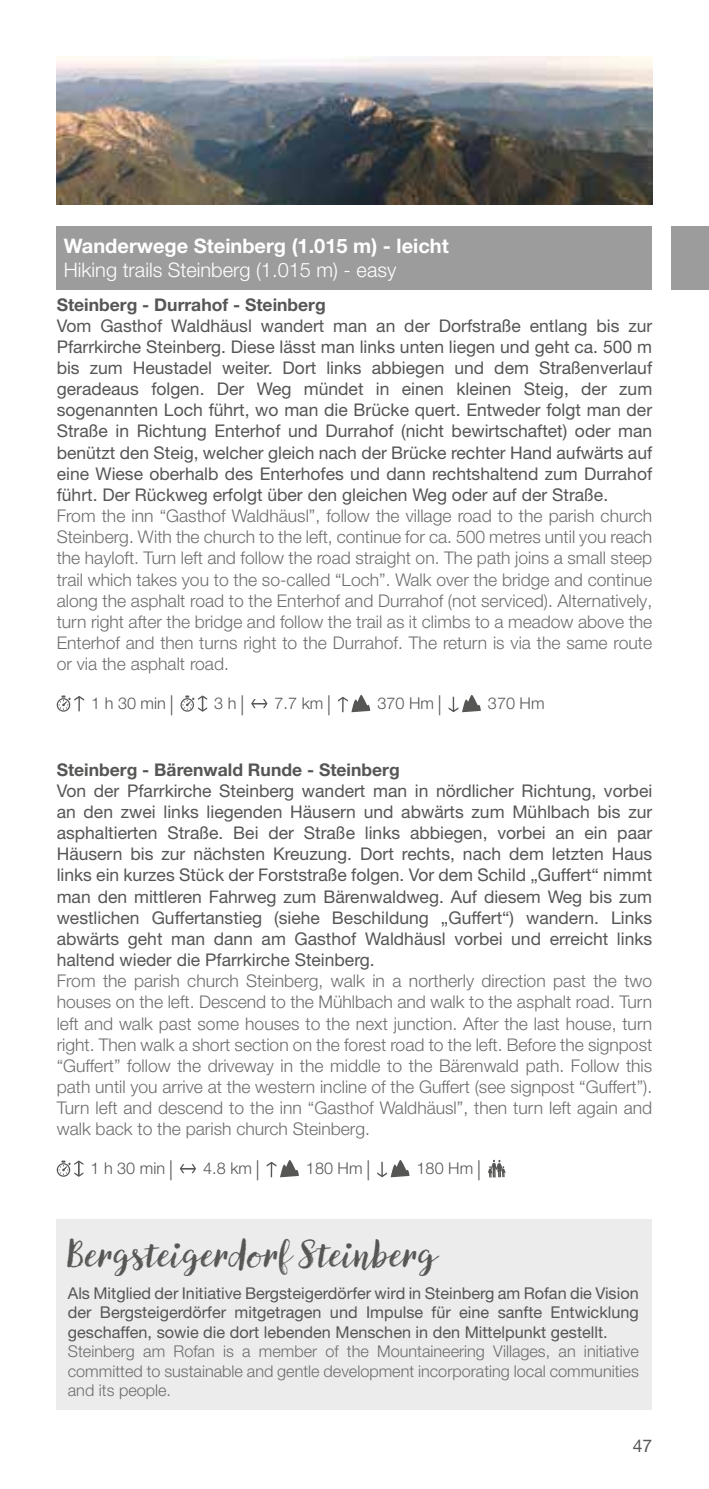
<style>
.page{position:relative;width:709px;height:1489px;background:#fff}
.page>*{position:absolute;margin:0;border:0;box-sizing:border-box;transform-origin:0 0}
.t1{font:37.5px "Canvas Script";color:#565655}
.t2{font:700 20px "Helvetica Neue LT Pro";color:#fff}
.t3{font:300 20px "Helvetica Neue LT Pro";color:#fff}
.t4{font:17.5px/21.2px "Helvetica Neue LT Pro";color:#565655;text-align:justify}
.t5{font:300 17.5px/21.2px "Helvetica Neue LT Pro";color:#6e6e6e;text-align:justify}
.t6{font:700 17.5px "Helvetica Neue LT Pro";color:#565655}
.t7{font:16.25px/19.5px "Helvetica Neue LT Pro";color:#565655;text-align:justify}
.t8{font:300 16.25px/19.5px "Helvetica Neue LT Pro";color:#6e6e6e;text-align:justify}
.t9{font:300 16.25px "Helvetica Neue LT Pro";color:#565655}
.s1{font-size:20px}
</style>
<div class="page">
<div style="left:57px;top:226px;width:595px;height:63px;background:#9c9c9d"></div>
<div style="left:671px;top:226px;width:38px;height:63px;background:#9c9c9d"></div>
<svg style="left:57px;top:695px;width:27px;height:16px"></svg>
<svg style="left:338px;top:695px;width:32px;height:17px"></svg>
<svg style="left:180px;top:695px;width:27px;height:16px"></svg>
<svg style="left:251px;top:699px;width:16px;height:9px"></svg>
<svg style="left:448px;top:695px;width:33px;height:17px"></svg>
<svg style="left:266px;top:1160px;width:33px;height:17px"></svg>
<svg style="left:57px;top:1160px;width:26px;height:16px"></svg>
<svg style="left:180px;top:1164px;width:16px;height:9px"></svg>
<svg style="left:377px;top:1160px;width:32px;height:17px"></svg>
<svg style="left:488px;top:1159px;width:17px;height:18px"></svg>
<div style="left:57px;top:1219px;width:595px;height:190px;background:#ececec"></div>
<img style="left:57px;top:57px;width:595px;height:148px">
<p class="t2" style="left:64px;top:233px;width:386px">Wanderwege Steinberg (1.015 m) - leicht</p>
<p class="t3" style="left:64px;top:257px;width:334px">Hiking trails Steinberg (1.015 m) - easy</p>
<p class="t6" style="left:57px;top:293px;width:270px">Steinberg - Durrahof - Steinberg</p>
<p class="t4" style="left:57px;top:314px;width:597px">Vom Gasthof Waldhäusl wandert man an der Dorfstraße entlang bis zur Pfarrkirche Steinberg. Diese lässt man links unten liegen und geht ca. 500 m bis zum Heustadel weiter. Dort links abbiegen und dem Straßenverlauf geradeaus folgen. Der Weg mündet in einen kleinen Steig, der zum sogenannten Loch führt, wo man die Brücke quert. Entweder folgt man der Straße in Richtung Enterhof und Durrahof (nicht bewirtschaftet) oder man benützt den Steig, welcher gleich nach der Brücke rechter Hand aufwärts auf eine Wiese oberhalb des Enterhofes und dann rechtshaltend zum Durrahof führt. Der Rückweg erfolgt über den gleichen Weg oder auf der Straße.</p>
<p class="t5" style="left:57px;top:505px;width:597px">From the inn “Gasthof Waldhäusl”, follow the village road to the parish church Steinberg. With the church to the left, continue for ca. 500 metres until you reach the hayloft. Turn left and follow the road straight on. The path joins a small steep trail which takes you to the so-called “Loch”. Walk over the bridge and continue along the asphalt road to the Enterhof and Durrahof (not serviced). Alternatively, turn right after the bridge and follow the trail as it climbs to a meadow above the Enterhof and then turns right to the Durrahof. The return is via the same route or via the asphalt road.</p>
<p class="t9" style="left:91px;top:693px;width:84px">1 h 30 min <span class="s1">|</span></p>
<p class="t9" style="left:214px;top:693px;width:32px">3 h<span class="s1">|</span></p>
<p class="t9" style="left:274px;top:693px;width:58px">7.7 km <span class="s1">|</span></p>
<p class="t9" style="left:377px;top:693px;width:66px">370 Hm <span class="s1">|</span></p>
<p class="t9" style="left:488px;top:693px;width:58px">370 Hm</p>
<p class="t6" style="left:57px;top:758px;width:344px">Steinberg - Bärenwald Runde - Steinberg</p>
<p class="t4" style="left:57px;top:779px;width:597px">Von der Pfarrkirche Steinberg wandert man in nördlicher Richtung, vorbei an den zwei links liegenden Häusern und abwärts zum Mühlbach bis zur asphaltierten Straße. Bei der Straße links abbiegen, vorbei an ein paar Häusern bis zur nächsten Kreuzung. Dort rechts, nach dem letzten Haus links ein kurzes Stück der Forststraße folgen. Vor dem Schild „Guffert“ nimmt man den mittleren Fahrweg zum Bärenwaldweg. Auf diesem Weg bis zum westlichen Guffertanstieg (siehe Beschildung „Guffert“) wandern. Links abwärts geht man dann am Gasthof Waldhäusl vorbei und erreicht links haltend wieder die Pfarrkirche Steinberg.</p>
<p class="t5" style="left:57px;top:969px;width:597px">From the parish church Steinberg, walk in a northerly direction past the two houses on the left. Descend to the Mühlbach and walk to the asphalt road. Turn left and walk past some houses to the next junction. After the last house, turn right. Then walk a short section on the forest road to the left. Before the signpost “Guffert” follow the driveway in the middle to the Bärenwald path. Follow this path until you arrive at the western incline of the Guffert (see signpost “Guffert”).<br>Turn left and descend to the inn “Gasthof Waldhäusl”, then turn left again and walk back to the parish church Steinberg.</p>
<p class="t9" style="left:90px;top:1158px;width:84px">1 h 30 min <span class="s1">|</span></p>
<p class="t9" style="left:203px;top:1158px;width:58px">4.8 km <span class="s1">|</span></p>
<p class="t9" style="left:306px;top:1158px;width:66px">180 Hm <span class="s1">|</span></p>
<p class="t9" style="left:416px;top:1158px;width:66px">180 Hm <span class="s1">|</span></p>
<h1 class="t1" style="left:67px;top:1230px;width:371px">Bergsteigerdorf Steinberg</h1>
<p class="t7" style="left:68px;top:1282px;width:572px">Als Mitglied der Initiative Bergsteigerdörfer wird in Steinberg am Rofan die Vision der Bergsteigerdörfer mitgetragen und Impulse für eine sanfte Entwicklung geschaffen, sowie die dort lebenden Menschen in den Mittelpunkt gestellt.</p>
<p class="t8" style="left:68px;top:1340px;width:572px">Steinberg am Rofan is a member of the Mountaineering Villages, an initiative committed to sustainable and gentle development incorporating local communities and its people.</p>
<p class="t4" style="left:633px;top:1434px;width:21px">47</p>
</div>
